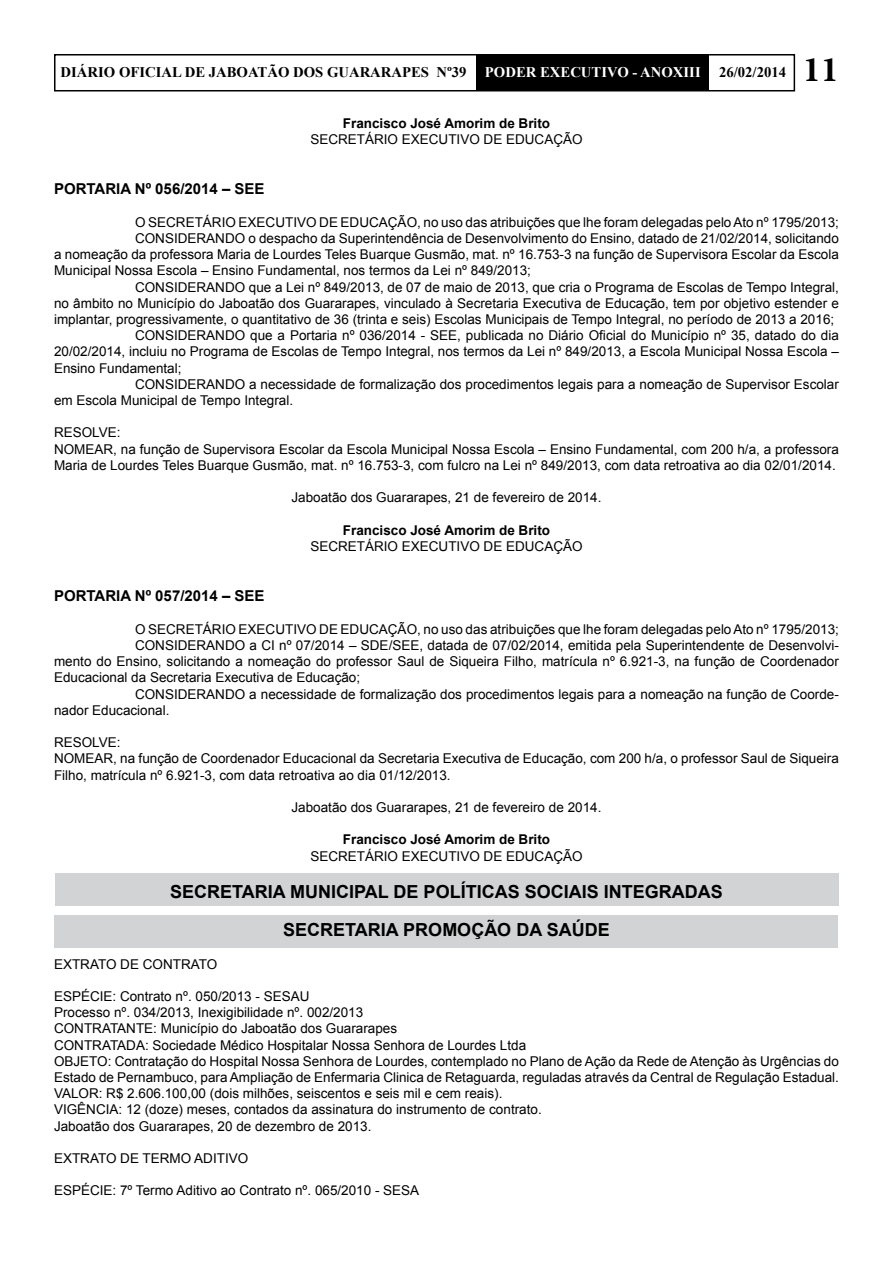
<style>
.page{position:relative;width:893px;height:1263px;background:#fff}
.page>*{position:absolute;margin:0;border:0;box-sizing:border-box;transform-origin:0 0}
.t1{font:700 36px "Minion Pro";color:#000}
.t2{font:700 18px/37.8px "Arial";color:#000;text-align:center}
.t3{font:700 15px "Arial";color:#000}
.t4{font:700 14.7px "Times New Roman";color:#000}
.t5{font:13.5px/16.2px "Arial";color:#000}
.t6{font:700 13.5px "Arial";color:#000}
.s1{color:#fff}
</style>
<div class="page">
<div style="left:54px;top:54px;width:741px;height:37px;border:2px solid #000"></div>
<div style="left:476px;top:55px;width:233px;height:36px;background:#000"></div>
<div style="left:55px;top:873px;width:783px;height:32px;background:#d1d3d4"></div>
<div style="left:54px;top:915px;width:783px;height:32px;background:#d1d3d4"></div>
<p class="t4" style="left:61px;top:61px;width:727px">DIÁRIO OFICIAL DE JABOATÃO DOS GUARARAPES Nº39 <span class="s1">PODER EXECUTIVO - ANOXIII</span> 26/02/2014</p>
<h1 class="t1" style="left:803px;top:44px;width:37px">11</h1>
<p class="t6" style="left:343px;top:114px;width:209px">Francisco José Amorim de Brito</p>
<p class="t5" style="left:310px;top:131px;width:274px">SECRETÁRIO EXECUTIVO DE EDUCAÇÃO</p>
<p class="t3" style="left:54px;top:179px;width:212px">PORTARIA Nº 056/2014 – SEE</p>
<p class="t5" style="left:135px;top:214px;width:705px">O SECRETÁRIO EXECUTIVO DE EDUCAÇÃO, no uso das atribuições que lhe foram delegadas pelo Ato nº 1795/2013;</p>
<p class="t5" style="left:135px;top:230px;width:705px">CONSIDERANDO o despacho da Superintendência de Desenvolvimento do Ensino, datado de 21/02/2014, solicitando</p>
<p class="t5" style="left:54px;top:246px;width:786px">a nomeação da professora Maria de Lourdes Teles Buarque Gusmão, mat. nº 16.753-3 na função de Supervisora Escolar da Escola</p>
<p class="t5" style="left:54px;top:262px;width:478px">Municipal Nossa Escola – Ensino Fundamental, nos termos da Lei nº 849/2013;</p>
<p class="t5" style="left:135px;top:279px;width:705px">CONSIDERANDO que a Lei nº 849/2013, de 07 de maio de 2013, que cria o Programa de Escolas de Tempo Integral,</p>
<p class="t5" style="left:54px;top:295px;width:786px">no âmbito no Município do Jaboatão dos Guararapes, vinculado à Secretaria Executiva de Educação, tem por objetivo estender e</p>
<p class="t5" style="left:54px;top:311px;width:782px">implantar, progressivamente, o quantitativo de 36 (trinta e seis) Escolas Municipais de Tempo Integral, no período de 2013 a 2016;</p>
<p class="t5" style="left:135px;top:327px;width:705px">CONSIDERANDO que a Portaria nº 036/2014 - SEE, publicada no Diário Oficial do Município nº 35, datado do dia</p>
<p class="t5" style="left:54px;top:343px;width:786px">20/02/2014, incluiu no Programa de Escolas de Tempo Integral, nos termos da Lei nº 849/2013, a Escola Municipal Nossa Escola –</p>
<p class="t5" style="left:54px;top:360px;width:129px">Ensino Fundamental;</p>
<p class="t5" style="left:135px;top:376px;width:705px">CONSIDERANDO a necessidade de formalização dos procedimentos legais para a nomeação de Supervisor Escolar</p>
<p class="t5" style="left:54px;top:392px;width:241px">em Escola Municipal de Tempo Integral.</p>
<p class="t5" style="left:54px;top:424px;width:786px">RESOLVE:<br>NOMEAR, na função de Supervisora Escolar da Escola Municipal Nossa Escola – Ensino Fundamental, com 200 h/a, a professora<br>Maria de Lourdes Teles Buarque Gusmão, mat. nº 16.753-3, com fulcro na Lei nº 849/2013, com data retroativa ao dia 02/01/2014.</p>
<p class="t5" style="left:291px;top:489px;width:311px">Jaboatão dos Guararapes, 21 de fevereiro de 2014.</p>
<p class="t6" style="left:343px;top:520px;width:209px">Francisco José Amorim de Brito</p>
<p class="t5" style="left:310px;top:538px;width:274px">SECRETÁRIO EXECUTIVO DE EDUCAÇÃO</p>
<p class="t3" style="left:54px;top:585px;width:212px">PORTARIA Nº 057/2014 – SEE</p>
<p class="t5" style="left:135px;top:621px;width:705px">O SECRETÁRIO EXECUTIVO DE EDUCAÇÃO, no uso das atribuições que lhe foram delegadas pelo Ato nº 1795/2013;</p>
<p class="t5" style="left:135px;top:637px;width:705px">CONSIDERANDO a CI nº 07/2014 – SDE/SEE, datada de 07/02/2014, emitida pela Superintendente de Desenvolvi-</p>
<p class="t5" style="left:54px;top:653px;width:786px">mento do Ensino, solicitando a nomeação do professor Saul de Siqueira Filho, matrícula nº 6.921-3, na função de Coordenador</p>
<p class="t5" style="left:54px;top:669px;width:308px">Educacional da Secretaria Executiva de Educação;</p>
<p class="t5" style="left:135px;top:685px;width:705px">CONSIDERANDO a necessidade de formalização dos procedimentos legais para a nomeação na função de Coorde-</p>
<p class="t5" style="left:54px;top:702px;width:117px">nador Educacional.</p>
<p class="t5" style="left:54px;top:734px;width:786px">RESOLVE:<br>NOMEAR, na função de Coordenador Educacional da Secretaria Executiva de Educação, com 200 h/a, o professor Saul de Siqueira<br>Filho, matrícula nº 6.921-3, com data retroativa ao dia 01/12/2013.</p>
<p class="t5" style="left:291px;top:799px;width:311px">Jaboatão dos Guararapes, 21 de fevereiro de 2014.</p>
<p class="t6" style="left:343px;top:830px;width:209px">Francisco José Amorim de Brito</p>
<p class="t5" style="left:310px;top:847px;width:274px">SECRETÁRIO EXECUTIVO DE EDUCAÇÃO</p>
<h2 class="t2" style="left:170px;top:873px;width:554px">SECRETARIA MUNICIPAL DE POLÍTICAS SOCIAIS INTEGRADAS<br>SECRETARIA PROMOÇÃO DA SAÚDE</h2>
<p class="t5" style="left:54px;top:955px;width:165px">EXTRATO DE CONTRATO</p>
<p class="t5" style="left:54px;top:988px;width:786px">ESPÉCIE: Contrato nº. 050/2013 - SESAU<br>Processo nº. 034/2013, Inexigibilidade nº. 002/2013<br>CONTRATANTE: Município do Jaboatão dos Guararapes<br>CONTRATADA: Sociedade Médico Hospitalar Nossa Senhora de Lourdes Ltda<br>OBJETO: Contratação do Hospital Nossa Senhora de Lourdes, contemplado no Plano de Ação da Rede de Atenção às Urgências do Estado de Pernambuco, para Ampliação de Enfermaria Clinica de Retaguarda, reguladas através da Central de Regulação Estadual.<br>VALOR: R$ 2.606.100,00 (dois milhões, seiscentos e seis mil e cem reais).<br>VIGÊNCIA: 12 (doze) meses, contados da assinatura do instrumento de contrato.<br>Jaboatão dos Guararapes, 20 de dezembro de 2013.</p>
<p class="t5" style="left:54px;top:1150px;width:196px">EXTRATO DE TERMO ADITIVO</p>
<p class="t5" style="left:54px;top:1182px;width:367px">ESPÉCIE: 7º Termo Aditivo ao Contrato nº. 065/2010 - SESA</p>
</div>
